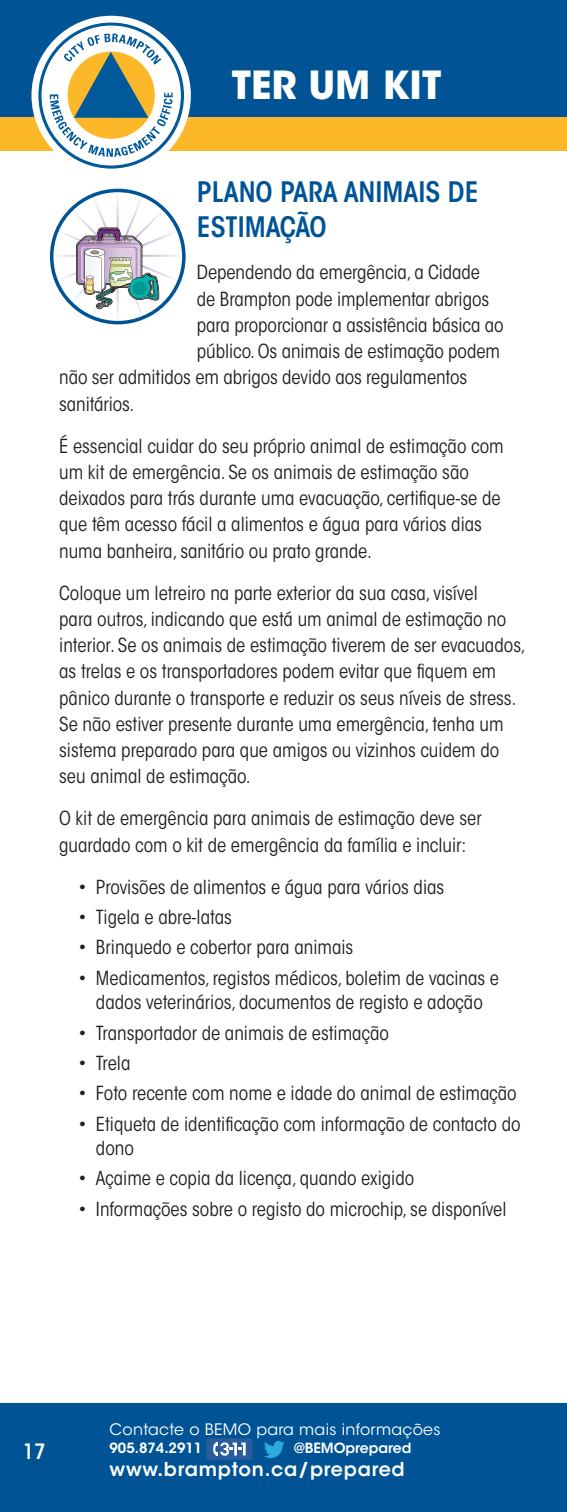
<style>
.page{position:relative;width:567px;height:1512px;background:#fff}
.page>*{position:absolute;margin:0;border:0;box-sizing:border-box;transform-origin:0 0}
.Main_type{font:700 38.5px "ITC Avant Garde Std";color:#fff}
.Heading{font:600 condensed 28px/35px "ITC Avant Garde Std";color:#005495}
.Heading-2{font:600 condensed 21px "ITC Avant Garde Std";color:#fff}
.Main_type-2{font:condensed 19.25px/26.2px "ITC Avant Garde Std";color:#231f20}
.t1{font:600 19.07px "ITC Avant Garde Std";letter-spacing:.04em;color:#fff}
.t2{font:15.75px "ITC Avant Garde Std";letter-spacing:.02em;color:#fff}
.t3{font:600 14px "ITC Avant Garde Std";color:#fff}
</style>
<div class="page">
<div style="left:0;top:111px;width:567px;height:40px;background:#fcb828"></div>
<div style="left:0;top:1403px;width:567px;height:109px;background:#005495"></div>
<div style="left:0;top:0;width:567px;height:117px;background:#005495"></div>
<div style="left:32px;top:16px;width:159px;height:159px;background:#fff;border-radius:50%"></div>
<svg style="left:38px;top:22px;width:147px;height:147px"></svg>
<svg style="left:264px;top:1441px;width:21px;height:17px"></svg>
<div style="left:206px;top:1438px;width:47px;height:22px;background:#285c9a;border-radius:2px"></div>
<svg style="left:213px;top:1442px;width:33px;height:14px"></svg>
<svg style="left:52px;top:190px;width:129px;height:133px"></svg>
<div style="left:50px;top:189px;width:136px;height:135px;border:4px solid #005495;border-radius:50%"></div>
<p class="Main_type" style="left:232px;top:60px;width:211px">TER UM KIT</p>
<p class="Heading" style="left:197px;top:175px;width:283px">PLANO PARA ANIMAIS DE<br>ESTIMAÇÃO</p>
<p class="Main_type-2" style="left:197px;top:259px;width:285px">Dependendo da emergência, a Cidade</p>
<p class="Main_type-2" style="left:197px;top:286px;width:294px">de Brampton pode implementar abrigos</p>
<p class="Main_type-2" style="left:197px;top:312px;width:308px">para proporcionar a assistência básica ao</p>
<p class="Main_type-2" style="left:197px;top:338px;width:305px">público. Os animais de estimação podem</p>
<p class="Main_type-2" style="left:59px;top:364px;width:409px">não ser admitidos em abrigos devido aos regulamentos</p>
<p class="Main_type-2" style="left:59px;top:391px;width:77px">sanitários.</p>
<p class="Main_type-2" style="left:59px;top:433px;width:446px">É essencial cuidar do seu próprio animal de estimação com um kit de emergência. Se os animais de estimação são deixados para trás durante uma evacuação, certifique-se de que têm acesso fácil a alimentos e água para vários dias numa banheira, sanitário ou prato grande.</p>
<p class="Main_type-2" style="left:59px;top:580px;width:468px">Coloque um letreiro na parte exterior da sua casa, visível<br>para outros, indicando que está um animal de estimação no interior. Se os animais de estimação tiverem de ser evacuados, as trelas e os transportadores podem evitar que fiquem em pânico durante o transporte e reduzir os seus níveis de stress.<br>Se não estiver presente durante uma emergência, tenha um sistema preparado para que amigos ou vizinhos cuidem do seu animal de estimação.</p>
<p class="Main_type-2" style="left:59px;top:805px;width:424px">O kit de emergência para animais de estimação deve ser guardado com o kit de emergência da família e incluir:</p>
<p class="Main_type-2" style="left:78px;top:874px;width:367px">• Provisões de alimentos e água para vários dias</p>
<p class="Main_type-2" style="left:78px;top:904px;width:155px">• Tigela e abre-latas</p>
<p class="Main_type-2" style="left:78px;top:934px;width:276px">• Brinquedo e cobertor para animais</p>
<p class="Main_type-2" style="left:78px;top:966px;width:422px;line-height:24.5px;text-align:center">• Medicamentos, registos médicos, boletim de vacinas e dados veterinários, documentos de registo e adoção</p>
<p class="Main_type-2" style="left:78px;top:1020px;width:312px">• Transportador de animais de estimação</p>
<p class="Main_type-2" style="left:78px;top:1050px;width:53px">• Trela</p>
<p class="Main_type-2" style="left:78px;top:1080px;width:440px">• Foto recente com nome e idade do animal de estimação</p>
<p class="Main_type-2" style="left:96px;top:1111px;width:426px;line-height:24.5px;text-indent:-17px">• Etiqueta de identificação com informação de contacto do dono</p>
<p class="Main_type-2" style="left:78px;top:1165px;width:337px">• Açaime e copia da licença, quando exigido</p>
<p class="Main_type-2" style="left:78px;top:1196px;width:430px">• Informações sobre o registo do microchip, se disponível</p>
<p class="Heading-2" style="left:23px;top:1439px;width:24px">17</p>
<p class="t2" style="left:110px;top:1420px;width:333px">Contacte o BEMO para mais informações</p>
<p class="t3" style="left:110px;top:1439px;width:94px">905.874.2911</p>
<p class="t3" style="left:294px;top:1439px;width:119px">@BEMOprepared</p>
<p class="t1" style="left:110px;top:1457px;width:297px">www.brampton.ca/prepared</p>
</div>
